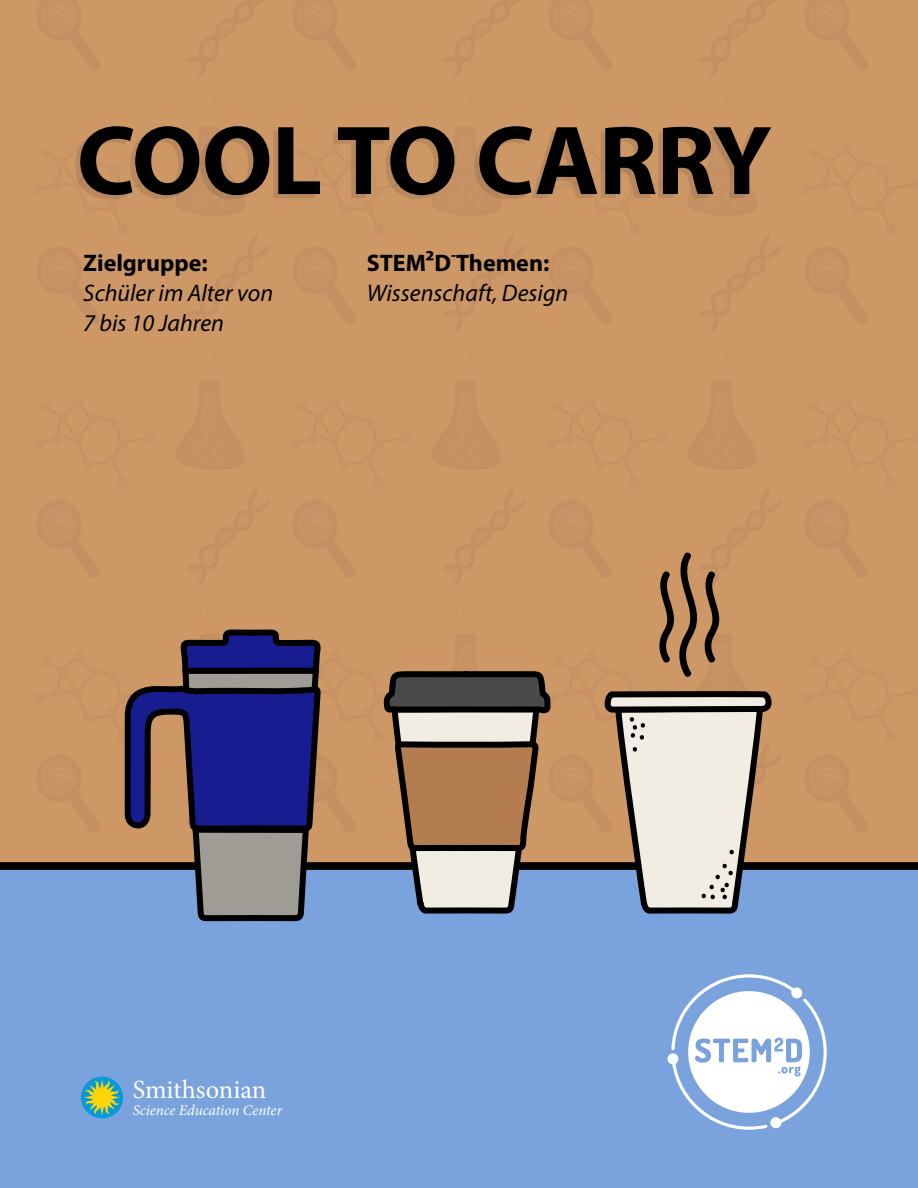
<style>
.page{position:relative;width:918px;height:1188px;background:#fff}
.page>*{position:absolute;margin:0;border:0;box-sizing:border-box;transform-origin:0 0}
.t1{font:700 99px "Myriad Pro";letter-spacing:-.01em;color:#000}
.t2{font:26.25px "Minion Pro";letter-spacing:-.01em;color:#fff}
.t3{font:italic 24px/30px "Myriad Pro";color:#000}
.t4{font:italic 15px "Minion Pro";letter-spacing:-.005em;color:#fff}
.s1{font-weight:700;font-style:normal}
</style>
<div class="page">
<div style="left:14px;top:0;width:904px;height:1188px;background:#ce9866"></div>
<div style="left:0;top:862px;width:918px;height:326px;background:#7aa3de"></div>
<div style="left:122px;top:944px;width:196px;height:244px;background:#7aa3de"></div>
<div style="left:76px;top:130px;width:691px;height:69px;background:#231f20;opacity:.12"></div>
<svg style="left:84px;top:1129px;width:43px;height:13px"></svg>
<img style="left:99px;top:552px;width:711px;height:392px">
<img style="left:72px;top:1067px;width:221px;height:62px">
<svg style="left:667px;top:1053px;width:11px;height:11px"></svg>
<svg style="left:671px;top:974px;width:156px;height:156px;background:#bacfee"></svg>
<h1 class="t1" style="left:77px;top:96px;width:697px">COOL TO CARRY</h1>
<p class="t3" style="left:83px;top:248px;width:192px"><span class="s1">Zielgruppe:<br></span>Schüler im Alter von<br>7 bis 10 Jahren</p>
<p class="t3" style="left:367px;top:248px;width:203px"><span class="s1">STEM²D-Themen:<br></span>Wissenschaft, Design</p>
<p class="t2" style="left:133px;top:1072px;width:135px">Smithsonian</p>
<p class="t4" style="left:133px;top:1100px;width:151px">Science Education Center</p>
<p class="t2" style="left:139px;top:1099px;width:135px">Smithsonian</p>
</div>
